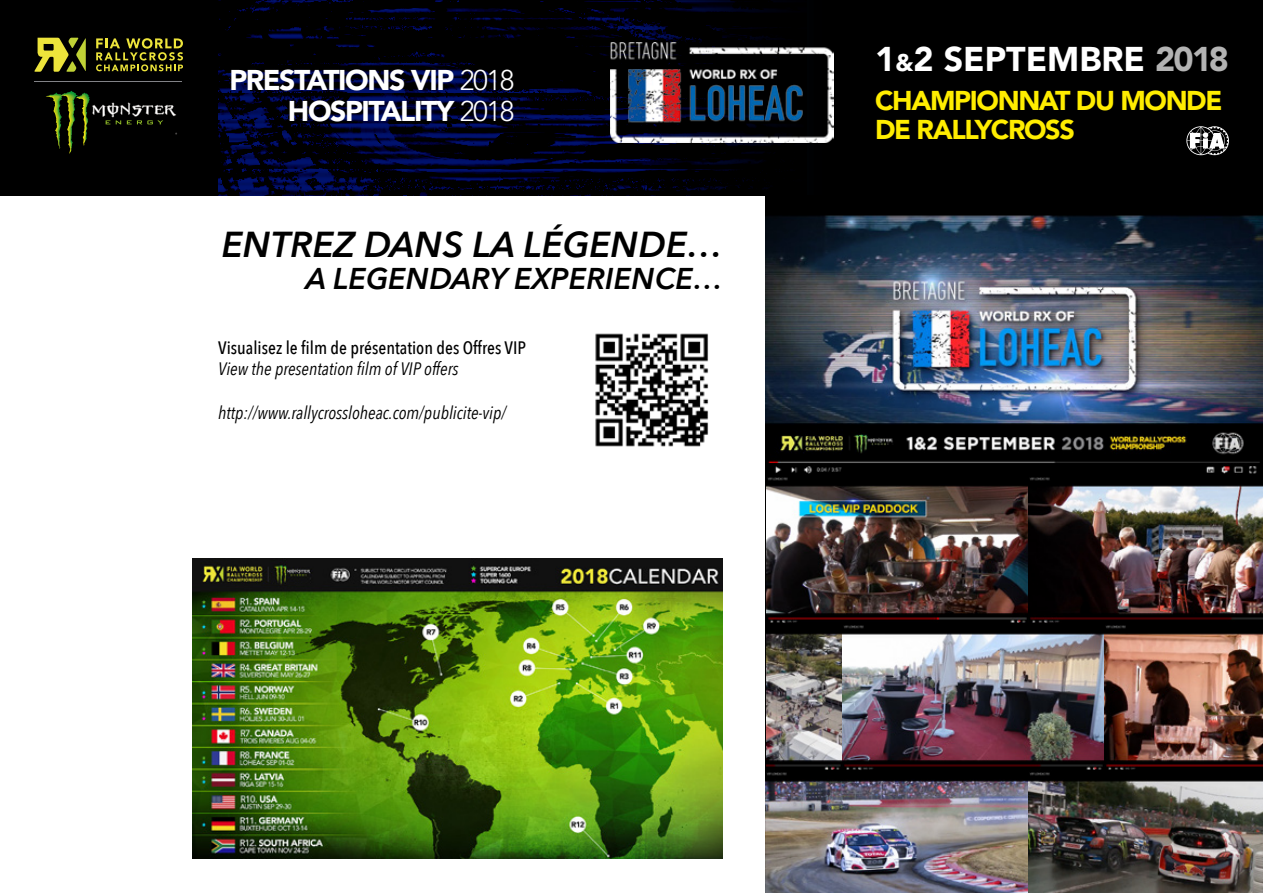
<style>
.page{position:relative;width:1263px;height:893px;background:#fff}
.page>*{position:absolute;margin:0;border:0;box-sizing:border-box;transform-origin:0 0}
.t1{font:italic 600 36px "Avenir Next";color:#000}
.t2{font:900 34.05px "Avenir LT Std";color:#fff}
.t3{font:italic 600 30px "Avenir Next";color:#000}
.t4{font:900 28.35px/30.3px "Avenir LT Std";letter-spacing:-.05em;color:#fff;text-align:right}
.t5{font:900 27px/29.8px "Avenir LT Std";letter-spacing:-.05em;color:#ffed00}
.t6{font:italic 18px "Avenir Next Condensed";color:#000}
.t7{font:500 18px "Avenir Next Condensed";color:#000}
.s1{font-weight:300}
.s2{font-size:23.85px}
.s3{color:#b3b3b3}
</style>
<div class="page">
<div style="left:0;top:0;width:1263px;height:196px;background:#000"></div>
<img style="left:218px;top:0;width:588px;height:196px">
<svg style="left:96px;top:38px;width:87px;height:33px"></svg>
<hr style="left:34px;top:81px;width:148px;height:1px;background:#818286">
<svg style="left:34px;top:38px;width:52px;height:34px"></svg>
<svg style="left:92px;top:102px;width:84px;height:22px"></svg>
<img style="left:46px;top:91px;width:25px;height:58px">
<svg style="left:1186px;top:126px;width:43px;height:29px"></svg>
<img style="left:610px;top:43px;width:224px;height:99px">
<img style="left:595px;top:333px;width:114px;height:114px">
<img style="left:765px;top:196px;width:498px;height:280px">
<img style="left:765px;top:770px;width:498px;height:123px">
<img style="left:767px;top:476px;width:496px;height:294px">
<img style="left:193px;top:558px;width:529px;height:301px">
<h3 class="t4" style="left:229px;top:65px;width:287px">PRESTATIONS VIP <span class="s1">2018<br></span>HOSPITALITY <span class="s1">2018</span></h3>
<h1 class="t1" style="left:222px;top:214px;width:503px">ENTREZ DANS LA LÉGENDE…</h1>
<h3 class="t3" style="left:306px;top:252px;width:418px">A LEGENDARY EXPERIENCE…</h3>
<p class="t7" style="left:218px;top:336px;width:309px">Visualisez le film de présentation des Offres VIP</p>
<p class="t6" style="left:218px;top:358px;width:242px">View the presentation film of VIP offers</p>
<p class="t6" style="left:218px;top:401px;width:290px">http://www.rallycrossloheac.com/publicite-vip/</p>
<h2 class="t2" style="left:875px;top:39px;width:355px">1<span class="s2">&amp;</span>2 SEPTEMBRE <span class="s3">2018</span></h2>
<h3 class="t5" style="left:875px;top:85px;width:349px">CHAMPIONNAT DU MONDE<br>DE RALLYCROSS</h3>
</div>
